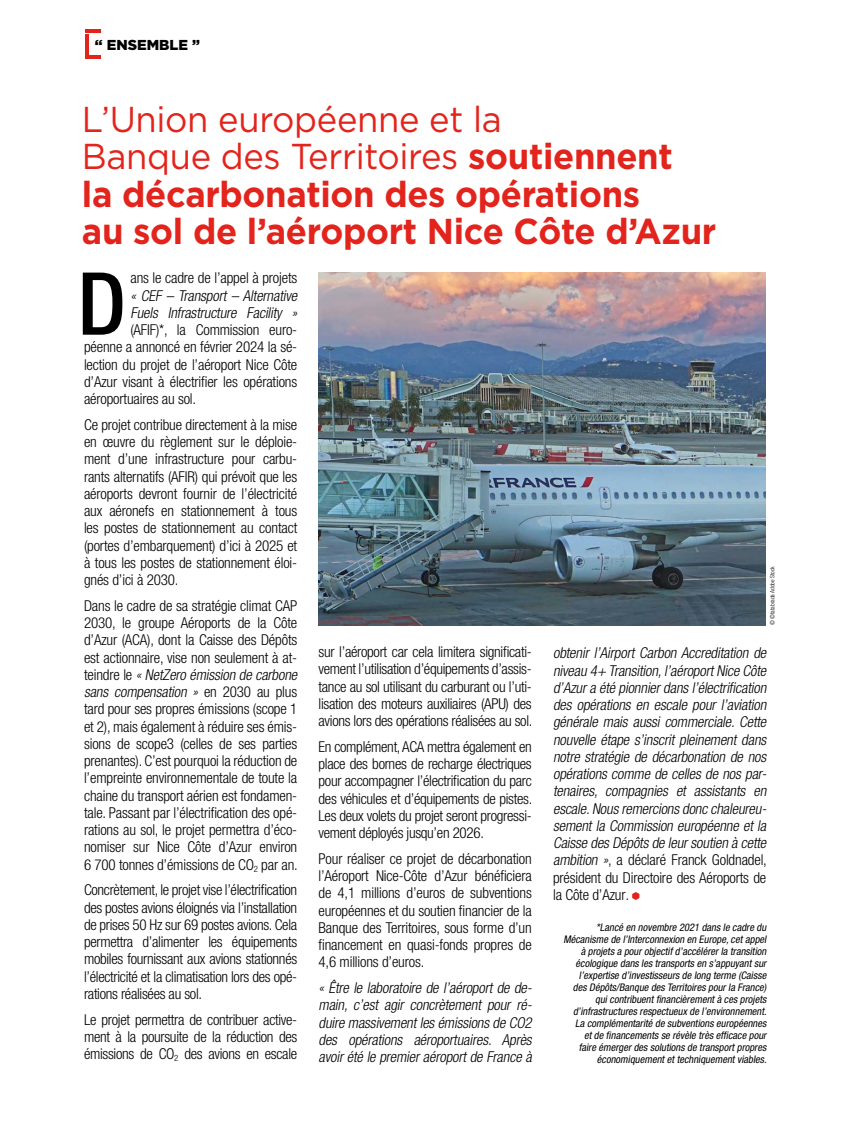
<style>
.page{position:relative;width:851px;height:1127px;background:#fff}
.page>*{position:absolute;margin:0;border:0;box-sizing:border-box;transform-origin:0 0}
.t1{font:500 condensed 87px "Helvetica Neue LT Std";color:#000}
.t2{font:700 36px/37.5px "Gotham";letter-spacing:-.01em;color:#e2241c;scale:.96 1}
.t3{font:300 condensed 15px/17.2px "Helvetica Neue LT Std";letter-spacing:-.01em;color:#000;text-align:justify}
.t4{font:italic 300 condensed 15px/17.2px "Helvetica Neue LT Std";color:#000}
.t5{font:900 14.4px "Gotham";color:#000}
.t6{font:italic condensed 10.5px/12px "Helvetica Neue LT Std";color:#000;text-align:right}
.t7{font:300 condensed 6px "Helvetica Neue LT Std";color:#000}
.s1{font-weight:400}
.s2{font-style:italic}
.s3{font-style:normal}
.s4{font-style:inherit}
</style>
<div class="page">
<svg style="left:632px;top:892px;width:7px;height:8px"></svg>
<img style="left:318px;top:272px;width:447px;height:353px">
<hr style="left:85px;top:30px;width:16px;height:3px;background:#e2241c">
<svg style="left:89px;top:56px;width:12px;height:3px"></svg>
<hr style="left:85px;top:34px;width:3px;height:25px;background:#e2241c">
<p class="t5" style="left:95px;top:35px;width:106px">“ ENSEMBLE ”</p>
<h2 class="t2" style="left:82px;top:100px;width:662px"><span class="s1">L’Union européenne et la<br>Banque des Territoires</span> soutiennent<br>la décarbonation des opérations<br>au sol de l’aéroport Nice Côte d’Azur</h2>
<p class="t3" style="left:130px;top:269px;width:168px">ans le cadre de l’appel à projets</p>
<p class="t4" style="left:130px;top:286px;width:171px">« CEF – Transport – Alternative<br>Fuels Infrastructure Facility »</p>
<p class="t3" style="left:84px;top:321px;width:215px;text-indent:46px">(AFIF)*, la Commission euro&shy;péenne a annoncé en février 2024 la sé&shy;lection du projet de l’aéroport Nice Côte d’Azur visant à électrifier les opérations aéroportuaires au sol.</p>
<p class="t3" style="left:84px;top:416px;width:215px">Ce projet contribue directement à la mise en œuvre du règlement sur le déploie&shy;ment d’une infrastructure pour carbu&shy;rants alternatifs (AFIR) qui prévoit que les aéroports devront fournir de l’électricité aux aéronefs en stationnement à tous les postes de stationnement au contact (portes d’embarquement) d’ici à 2025 et à tous les postes de stationnement éloi&shy;gnés d’ici à 2030.</p>
<p class="t3" style="left:84px;top:597px;width:218px;text-align:left">Dans le cadre de sa stratégie climat CAP 2030, le groupe Aéroports de la Côte d’Azur (ACA), dont la Caisse des Dépôts est actionnaire, vise non seulement à at&shy;t e i n d r e l e <span class="s2">«NetZero émission de carbone sans compensation »</span> e n 2 0 3 0 a u p l u s tard pour ses propres émissions (scope 1 et 2), mais également à réduire ses émis&shy;sions de scope3 (celles de ses parties prenantes). C’est pourquoi la réduction de l’empreinte environnementale de toute la chaine du transport aérien est fondamen&shy;tale. Passant par l’électrification des opé&shy;rations au sol, le projet permettra d’éco&shy;nomiser sur Nice Côte d’Azur environ 6 700 tonnes d’émissions de CO<sub>2</sub> par an.</p>
<p class="t3" style="left:84px;top:881px;width:215px">Concrètement, le projet vise l’électrification des postes avions éloignés via l’installation de prises 50 Hz sur 69 postes avions. Cela permettra d’alimenter les équipements mobiles fournissant aux avions stationnés l’électricité et la climatisation lors des opé&shy;rations réalisées au sol.</p>
<p class="t3" style="left:84px;top:1010px;width:215px">Le projet permettra de contribuer active&shy;ment à la poursuite de la réduction des émissions de CO<sub>2</sub> des avions en escale</p>
<h1 class="t1" style="left:78px;top:252px;width:50px">D</h1>
<p class="t3" style="left:318px;top:643px;width:215px">sur l’aéroport car cela limitera significati&shy;vement l’utilisation d’équipements d’assis&shy;tance au sol utilisant du carburant ou l’uti&shy;lisation des moteurs auxiliaires (APU) des avions lors des opérations réalisées au sol.</p>
<p class="t3" style="left:318px;top:738px;width:215px">En complément, ACA mettra également en place des bornes de recharge électriques pour accompagner l’électrification du parc des véhicules et d’équipements de pistes.<br>Les deux volets du projet seront progressi&shy;vement déployés jusqu’en 2026.</p>
<p class="t3" style="left:318px;top:850px;width:215px">Pour réaliser ce projet de décarbonation l’Aéroport Nice-Côte d’Azur bénéficiera de 4,1 millions d’euros de subventions européennes et du soutien financier de la Banque des Territoires, sous forme d’un financement en quasi-fonds propres de 4,6 millions d’euros.</p>
<p class="t4" style="left:318px;top:979px;width:218px;text-align:justify">« Être le laboratoire de l’aéroport de de&shy;main, c’est agir concrètement pour ré&shy;duire massivementlesémissionsde CO2 des opérations aéroportuaires. Après avoirété le premieraéroportde France à</p>
<p class="t7" style="left:769px;top:625px;width:61px;rotate:-90deg">© ©tatabrada Adobe Stock</p>
<p class="t4" style="left:553px;top:644px;width:218px">obtenir l’Airport Carbon Accreditation de niveau 4+ Transition,l’aéroportNice Côte d’Azura été pionnierdansl’électrification des opérations en escale pour l’aviation générale mais aussi commerciale. Cette nouvelle étape s’inscrit pleinement dans notre stratégie de décarbonation de nos opérations comme de celles de nos par&shy;tenaires, compagnies et assistants en escale.Nousremercionsdonc chaleureu&shy;sement la Commission européenne et la Caisse desDépôtsde leursoutien à cette ambition »<span class="s3">, a déclaré Franck Goldnadel, président du Directoire des Aéroports de la Côte d’Azur</span><span class="s4">.</span></p>
<p class="t6" style="left:563px;top:921px;width:207px">*Lancé en novembre 2021 dans le cadre du Mécanisme de l’Interconnexion en Europe,cetappel à projets a pourobjectifd’accélérerla transition écologique dans les transports en s’appuyantsur l’expertise d’investisseurs de long terme (Caisse des Dépôts/Banque des Territoires pourla France) quicontribuentfinancièrementà ces projets d’infrastructures respectueux de l’environnement.<br>La complémentarité de subventions européennes etde financements se révèle très efficace pour faire émergerdes solutions de transportpropres économiquementettechniquementviables.</p>
</div>
